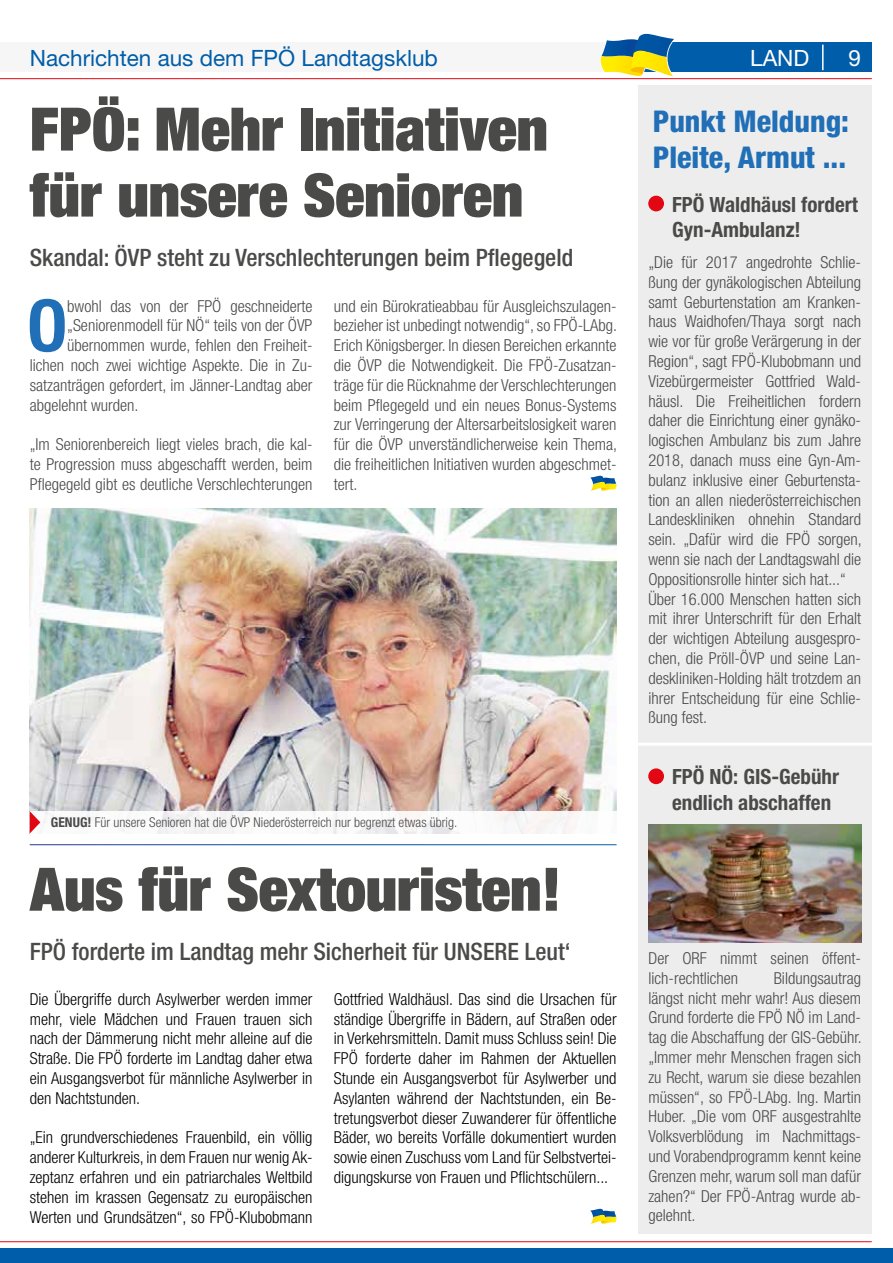
<style>
.page{position:relative;width:893px;height:1263px;background:#fff}
.page>*{position:absolute;margin:0;border:0;box-sizing:border-box;transform-origin:0 0}
.t1{font:700 condensed 72px "Helvetica Neue";color:#206fb7}
.t2{font:900 expanded 60px/66px "Helvetica Neue";color:#4a4a49}
.t3{font:800 condensed 30px/36px "Helvetica Neue";color:#206fb7}
.t4{font:500 condensed 24px "Helvetica Neue";color:#4a4a49}
.t5{font:22.5px "Helvetica Neue";color:#005da9}
.t6{font:22.5px "Helvetica Neue";color:#fff}
.t7{font:700 condensed 21px/25.2px "Helvetica Neue";color:#4a4a49}
.t8{font:300 condensed 16.5px/19.8px "Helvetica Neue";color:#4a4a49;text-align:justify}
.t9{font:300 condensed 16.5px/19.8px "Helvetica Neue";color:#000;text-align:justify}
.t10{font:300 condensed 13.5px "Helvetica Neue";color:#4a4a49}
.s1{font-weight:700}
</style>
<div class="page">
<div style="left:638px;top:43px;width:234px;height:29px;background:#005da9"></div>
<div style="left:0;top:43px;width:638px;height:29px;background:#f6f6f6"></div>
<hr style="left:822px;top:45px;width:2px;height:25px;background:#fff">
<hr style="left:0;top:78px;width:872px;height:1px;background:#e30613">
<hr style="left:0;top:1241px;width:872px;height:1px;background:#e30613">
<svg style="left:600px;top:33px;width:76px;height:44px"></svg>
<div style="left:0;top:1248px;width:893px;height:15px;background:#005da9"></div>
<svg style="left:590px;top:476px;width:27px;height:15px"></svg>
<img style="left:30px;top:508px;width:587px;height:303px">
<svg style="left:30px;top:811px;width:10px;height:22px"></svg>
<div style="left:638px;top:85px;width:234px;height:1148px;background:#ededed"></div>
<div style="left:648px;top:196px;width:16px;height:15px;background:#e30613;border-radius:50%"></div>
<div style="left:648px;top:768px;width:16px;height:16px;background:#e30613;border-radius:50%"></div>
<img style="left:648px;top:825px;width:213px;height:117px">
<hr style="left:634px;top:743px;width:242px;height:3px;background:#fff">
<svg style="left:590px;top:1209px;width:27px;height:15px"></svg>
<h3 class="t5" style="left:30px;top:44px;width:410px">Nachrichten aus dem FPÖ Landtagsklub</h3>
<h3 class="t6" style="left:849px;top:44px;width:14px">9</h3>
<h2 class="t2" style="left:30px;top:95px;width:520px">FPÖ: Mehr Initiativen für unsere Senioren</h2>
<h3 class="t4" style="left:30px;top:243px;width:545px">Skandal: ÖVP steht zu Verschlechterungen beim Pflegegeld</h3>
<h1 class="t1" style="left:27px;top:282px;width:42px">O</h1>
<p class="t8" style="left:67px;top:296px;width:247px">bwohl das von der FPÖ geschneiderte</p>
<h3 class="t6" style="left:750px;top:44px;width:61px">LAND</h3>
<h3 class="t3" style="left:653px;top:103px;width:198px">Punkt Meldung:<br>Pleite, Armut ...</h3>
<p class="t7" style="left:672px;top:191px;width:187px">FPÖ Waldhäusl fordert<br>Gyn-Ambulanz!</p>
<p class="t8" style="left:648px;top:252px;width:215px;text-align:left">„Die für 2017 angedrohte Schlie&shy;ßung der gynäkologischen Abteilung samt Geburtenstation am Kranken&shy;haus Waidhofen/Thaya sorgt nach wie vor für große Verärgerung in der Region“, sagt FPÖ-Klubobmann und Vizebürgermeister Gottfried Wald&shy;häusl. Die Freiheitlichen fordern daher die Einrichtung einer gynäko&shy;logischen Ambulanz bis zum Jahre 2018, danach muss eine Gyn-Am&shy;bulanz inklusive einer Geburtensta&shy;tion an allen niederösterreichischen Landeskliniken ohnehin Standard sein. „Dafür wird die FPÖ sorgen, wenn sie nach der Landtagswahl die Oppositionsrolle hinter sich hat...“ Über 16.000 Menschen hatten sich mit ihrer Unterschrift für den Erhalt der wichtigen Abteilung ausgespro&shy;chen, die Pröll-ÖVP und seine Lan&shy;deskliniken-Holding hält trotzdem an ihrer Entscheidung für eine Schlie&shy;ßung fest.</p>
<p class="t7" style="left:672px;top:764px;width:168px">FPÖ NÖ: GIS-Gebühr endlich abschaffen</p>
<p class="t8" style="left:334px;top:296px;width:285px">und ein Bürokratieabbau für Ausgleichszulagen&shy;bezieher ist unbedingt notwendig“, so FPÖ-LAbg.<br>Erich Königsberger. In diesen Bereichen erkannte die ÖVP die Notwendigkeit. Die FPÖ-Zusatzan&shy;träge für die Rücknahme der Verschlechterungen beim Pflegegeld und ein neues Bonus-Systems zur Verringerung der Altersarbeitslosigkeit waren für die ÖVP unverständlicherweise kein Thema, die freiheitlichen Initiativen wurden abgeschmet&shy;tert.</p>
<p class="t8" style="left:67px;top:315px;width:247px">„Seniorenmodell für NÖ“ teils von der ÖVP</p>
<p class="t8" style="left:67px;top:335px;width:247px">übernommen wurde, fehlen den Freiheit-</p>
<p class="t8" style="left:30px;top:355px;width:284px">lichen noch zwei wichtige Aspekte. Die in Zu-</p>
<p class="t8" style="left:30px;top:375px;width:284px">satzanträgen gefordert, im Jänner-Landtag aber</p>
<p class="t8" style="left:30px;top:395px;width:110px">abgelehnt wurden.</p>
<p class="t8" style="left:30px;top:434px;width:284px">„Im Seniorenbereich liegt vieles brach, die kal&shy;te Progression muss abgeschafft werden, beim Pflegegeld gibt es deutliche Verschlechterungen</p>
<p class="t10" style="left:51px;top:814px;width:408px"><span class="s1">GENUG!</span> Für unsere Senioren hat die ÖVP Niederösterreich nur begrenzt etwas übrig.</p>
<h2 class="t2" style="left:30px;top:855px;width:533px">Aus für Sextouristen!</h2>
<h3 class="t4" style="left:30px;top:937px;width:542px">FPÖ forderte im Landtag mehr Sicherheit für UNSERE Leut‘</h3>
<p class="t9" style="left:30px;top:989px;width:284px">Die Übergriffe durch Asylwerber werden immer mehr, viele Mädchen und Frauen trauen sich nach der Dämmerung nicht mehr alleine auf die Straße. Die FPÖ forderte im Landtag daher etwa ein Ausgangsverbot für männliche Asylwerber in den Nachtstunden.</p>
<p class="t9" style="left:30px;top:1127px;width:284px">„Ein grundverschiedenes Frauenbild, ein völlig anderer Kulturkreis, in dem Frauen nur wenig Ak&shy;zeptanz erfahren und ein patriarchales Weltbild stehen im krassen Gegensatz zu europäischen Werten und Grundsätzen“, so FPÖ-Klubobmann</p>
<p class="t9" style="left:334px;top:989px;width:284px">Gottfried Waldhäusl. Das sind die Ursachen für ständige Übergriffe in Bädern, auf Straßen oder in Verkehrsmitteln. Damit muss Schluss sein! Die FPÖ forderte daher im Rahmen der Aktuellen Stunde ein Ausgangsverbot für Asylwerber und Asylanten während der Nachtstunden, ein Be&shy;tretungsverbot dieser Zuwanderer für öffentliche Bäder, wo bereits Vorfälle dokumentiert wurden sowie einen Zuschuss vom Land für Selbstvertei&shy;digungskurse von Frauen und Pflichtschülern...</p>
<p class="t8" style="left:648px;top:948px;width:214px">Der ORF nimmt seinen öffent&shy;lich-rechtlichen</p>
<p class="t8" style="left:648px;top:968px;width:215px;text-indent:125px">Bildungsautrag längst nicht mehr wahr! Aus diesem Grund forderte die FPÖ NÖ im Land&shy;tag die Abschaffung der GIS-Gebühr. „Immer mehr Menschen fragen sich zu Recht, warum sie diese bezahlen müssen“, so FPÖ-LAbg. Ing. Martin Huber. „Die vom ORF ausgestrahlte Volksverblödung im Nachmittags&shy;und Vorabendprogramm kennt keine Grenzen mehr, warum soll man dafür zahen?“ Der FPÖ-Antrag wurde ab&shy;gelehnt.</p>
</div>
